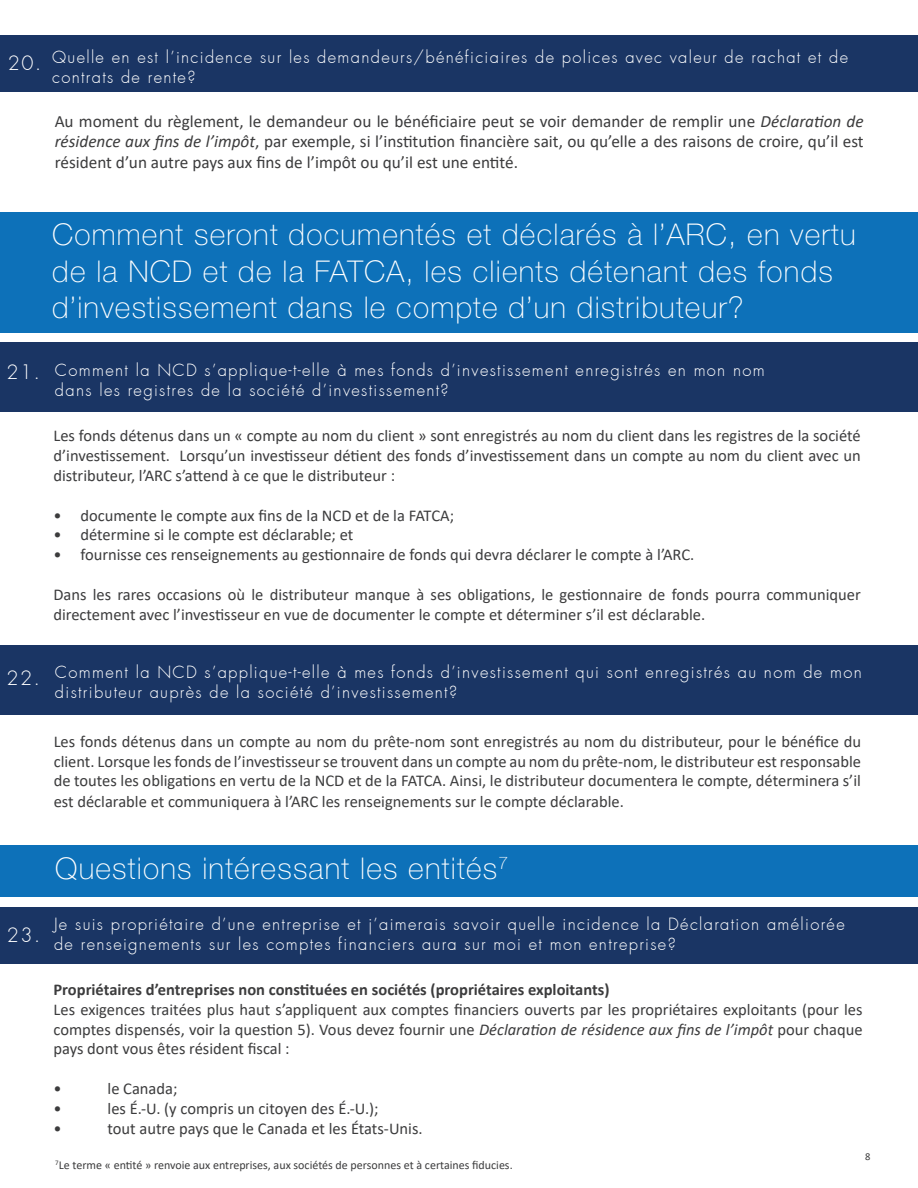
<style>
.page{position:relative;width:918px;height:1188px;background:#fff}
.page>*{position:absolute;margin:0;border:0;box-sizing:border-box;transform-origin:0 0}
.t1{font:100 30px/36.6px "Helvetica Neue";letter-spacing:.04em;color:#fff}
.t2{font:300 19.5px "Futura";letter-spacing:.08em;color:#fff}
.t3{font:17.25px/20.7px "Calibri";color:#3c3c3d;text-align:justify}
.t4{font:16.5px/19.8px "Calibri";color:#3c3c3d;text-align:justify}
.t5{font:300 16.5px/19.8px "Futura";letter-spacing:.08em;color:#fff}
.t6{font:700 16.5px "Calibri";color:#3c3c3d}
.t7{font:12px "Calibri";color:#3c3c3d}
.t8{font:10.5px "Calibri";color:#3c3c3d}
.s1{font-style:italic}
</style>
<div class="page">
<div style="left:0;top:845px;width:918px;height:52px;background:#0d71b9"></div>
<div style="left:0;top:212px;width:918px;height:121px;background:#0d71b9"></div>
<div style="left:0;top:342px;width:918px;height:70px;background:#1a3564"></div>
<div style="left:0;top:36px;width:918px;height:56px;background:#1a3564"></div>
<div style="left:0;top:646px;width:918px;height:69px;background:#1a3564"></div>
<div style="left:0;top:908px;width:918px;height:56px;background:#1a3564"></div>
<p class="t2" style="left:8px;top:52px;width:35px">20.</p>
<p class="t5" style="left:52px;top:48px;width:797px">Quelle en est l’incidence sur les demandeurs/bénéficiaires de polices avec valeur de rachat et de contrats de rente?</p>
<p class="t3" style="left:55px;top:110px;width:811px">Au moment du règlement, le demandeur ou le bénéficiaire peut se voir demander de remplir une <span class="s1">Déclaration de résidence aux fins de l’impôt</span>, par exemple, si l’institution financière sait, ou qu’elle a des raisons de croire, qu’il est résident d’un autre pays aux fins de l’impôt ou qu’il est une entité.</p>
<p class="t2" style="left:6px;top:360px;width:35px">21.</p>
<h1 class="t1" style="left:52px;top:216px;width:805px">Comment seront documentés et déclarés à l’ARC, en vertu de la NCD et de la FATCA, les clients détenant des fonds d’investissement dans le compte d’un distributeur?</h1>
<p class="t5" style="left:55px;top:361px;width:711px">Comment la NCD s’applique-t-elle à mes fonds d’investissement enregistrés en mon nom dans les registres de la société d’investissement?</p>
<p class="t4" style="left:53px;top:426px;width:809px">Les fonds détenus dans un « compte au nom du client » sont enregistrés au nom du client dans les registres de la société d’investissement. Lorsqu’un investisseur détient des fonds d’investissement dans un compte au nom du client avec un distributeur, l’ARC s’attend à ce que le distributeur :</p>
<p class="t4" style="left:53px;top:505px;width:402px">• documente le compte aux fins de la NCD et de la FATCA;</p>
<p class="t4" style="left:53px;top:525px;width:302px">• détermine si le compte est déclarable; et</p>
<p class="t4" style="left:53px;top:544px;width:642px">• fournisse ces renseignements au gestionnaire de fonds qui devra déclarer le compte à l’ARC.</p>
<p class="t4" style="left:53px;top:584px;width:809px">Dans les rares occasions où le distributeur manque à ses obligations, le gestionnaire de fonds pourra communiquer directement avec l’investisseur en vue de documenter le compte et déterminer s’il est déclarable.</p>
<p class="t2" style="left:6px;top:667px;width:35px">22.</p>
<p class="t5" style="left:55px;top:663px;width:808px">Comment la NCD s’applique-t-elle à mes fonds d’investissement qui sont enregistrés au nom de mon distributeur auprès de la société d’investissement?</p>
<p class="t4" style="left:54px;top:731px;width:809px">Les fonds détenus dans un compte au nom du prête-nom sont enregistrés au nom du distributeur, pour le bénéfice du client. Lorsque les fonds de l’investisseur se trouvent dans un compte au nom du prête-nom, le distributeur est responsable de toutes les obligations en vertu de la NCD et de la FATCA. Ainsi, le distributeur documentera le compte, déterminera s’il est déclarable et communiquera à l’ARC les renseignements sur le compte déclarable.</p>
<h1 class="t1" style="left:55px;top:850px;width:454px">Questions intéressant les entités<sup>7</sup></h1>
<p class="t2" style="left:7px;top:923px;width:35px">23.</p>
<p class="t5" style="left:54px;top:915px;width:792px">Je suis propriétaire d’une entreprise et j’aimerais savoir quelle incidence la Déclaration améliorée de renseignements sur les comptes financiers aura sur moi et mon entreprise?</p>
<p class="t6" style="left:54px;top:978px;width:557px">Propriétaires d’entreprises non constituées en sociétés (propriétaires exploitants)</p>
<p class="t4" style="left:54px;top:999px;width:811px">Les exigences traitées plus haut s’appliquent aux comptes financiers ouverts par les propriétaires exploitants (pour les comptes dispensés, voir la question 5). Vous devez fournir une <span class="s1">Déclaration de résidence aux fins de l’impôt</span> pour chaque pays dont vous êtes résident fiscal :</p>
<p class="t4" style="left:54px;top:1078px;width:10px">•</p>
<p class="t4" style="left:108px;top:1078px;width:71px">le Canada;</p>
<p class="t4" style="left:54px;top:1098px;width:10px">•</p>
<p class="t4" style="left:108px;top:1098px;width:273px">les É.-U. (y compris un citoyen des É.-U.);</p>
<p class="t4" style="left:54px;top:1118px;width:10px">•</p>
<p class="t4" style="left:108px;top:1118px;width:317px">tout autre pays que le Canada et les États-Unis.</p>
<p class="t7" style="left:55px;top:1157px;width:459px"><sup>7</sup>Le terme « entité » renvoie aux entreprises, aux sociétés de personnes et à certaines fiducies.</p>
<p class="t8" style="left:865px;top:1149px;width:7px">8</p>
</div>
